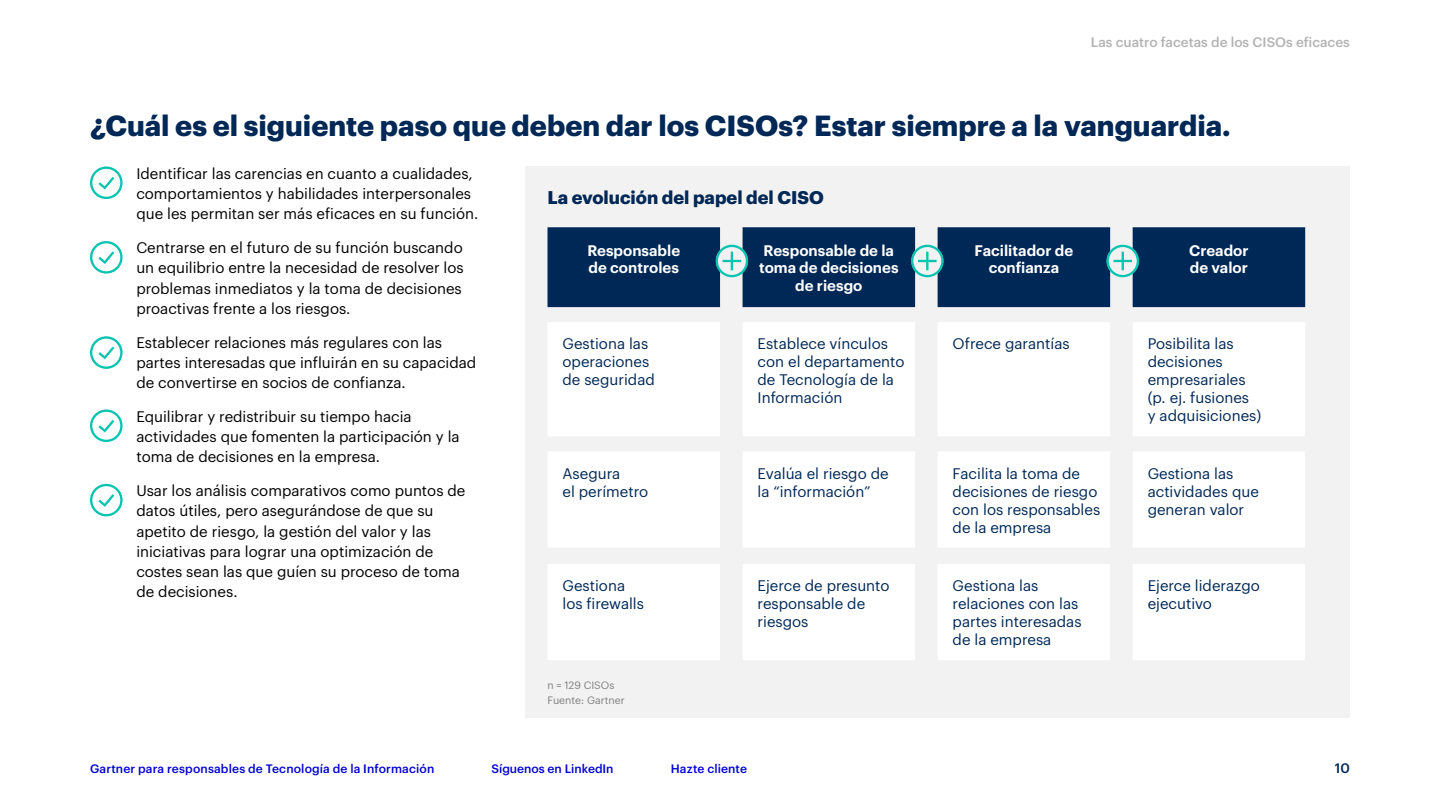
<style>
.page{position:relative;width:1440px;height:810px;background:#fff}
.page>*{position:absolute;margin:0;border:0;box-sizing:border-box;transform-origin:0 0}
.t1{font:700 28.5px "Graphik";color:#002856}
.t2{font:700 18px "Graphik";color:#002856}
.t3{font:15px/20.2px "Graphik";color:#000}
.t4{font:15px/18px "Graphik";color:#002856}
.t5{font:600 15px/17.2px "Graphik";color:#fff}
.t6{font:500 13.5px "Graphik";color:#b3b3b3}
.t7{font:500 13.5px "Graphik";color:#002856}
.t8{font:500 12px "Graphik";letter-spacing:.01em;color:#0000d3}
.t9{font:10.5px/15px "Graphik";color:#808080}
</style>
<div class="page">
<div style="left:525px;top:166px;width:825px;height:552px;background:#f2f2f2"></div>
<svg style="left:90px;top:166px;width:33px;height:33px"></svg>
<svg style="left:90px;top:241px;width:33px;height:33px"></svg>
<svg style="left:90px;top:336px;width:33px;height:33px"></svg>
<svg style="left:90px;top:410px;width:33px;height:32px"></svg>
<svg style="left:90px;top:484px;width:33px;height:32px"></svg>
<svg style="left:547px;top:227px;width:758px;height:80px;background:#0e345f"></svg>
<svg style="left:548px;top:322px;width:757px;height:338px;fill:#fff"></svg>
<svg style="left:715px;top:245px;width:33px;height:32px"></svg>
<svg style="left:911px;top:245px;width:32px;height:32px"></svg>
<svg style="left:1106px;top:245px;width:33px;height:32px"></svg>
<p class="t6" style="left:1091px;top:32px;width:260px">Las cuatro facetas de los CISOs eficaces</p>
<h1 class="t1" style="left:90px;top:104px;width:1142px">¿Cuál es el siguiente paso que deben dar los CISOs? Estar siempre a la vanguardia.</h1>
<p class="t3" style="left:136px;top:162px;width:343px">Identificar las carencias en cuanto a cualidades, comportamientos y habilidades interpersonales que les permitan ser más eficaces en su función.</p>
<p class="t3" style="left:136px;top:236px;width:329px">Centrarse en el futuro de su función buscando un equilibrio entre la necesidad de resolver los problemas inmediatos y la toma de decisiones proactivas frente a los riesgos.</p>
<p class="t3" style="left:136px;top:331px;width:341px">Establecer relaciones más regulares con las partes interesadas que influirán en su capacidad de convertirse en socios de confianza.</p>
<p class="t3" style="left:136px;top:405px;width:325px">Equilibrar y redistribuir su tiempo hacia actividades que fomenten la participación y la toma de decisiones en la empresa.</p>
<p class="t3" style="left:136px;top:479px;width:331px">Usar los análisis comparativos como puntos de datos útiles, pero asegurándose de que su apetito de riesgo, la gestión del valor y las iniciativas para lograr una optimización de costes sean las que guíen su proceso de toma de decisiones.</p>
<p class="t2" style="left:547px;top:183px;width:278px">La evolución del papel del CISO</p>
<p class="t5" style="left:587px;top:241px;width:94px">Responsable de controles</p>
<p class="t5" style="left:759px;top:241px;width:141px;text-align:center">Responsable de la toma de decisiones de riesgo</p>
<p class="t5" style="left:974px;top:241px;width:100px;text-align:center">Facilitador de confianza</p>
<p class="t5" style="left:1189px;top:241px;width:61px">Creador de valor</p>
<p class="t4" style="left:562px;top:334px;width:94px">Gestiona las operaciones de seguridad</p>
<p class="t4" style="left:757px;top:334px;width:149px">Establece vínculos con el departamento de Tecnología de la<br>Información</p>
<p class="t4" style="left:952px;top:334px;width:118px">Ofrece garantías</p>
<p class="t4" style="left:1147px;top:334px;width:115px">Posibilita las decisiones empresariales (p. ej. fusiones<br>y adquisiciones)</p>
<p class="t4" style="left:562px;top:463px;width:87px">Asegura<br>el perímetro</p>
<p class="t4" style="left:757px;top:463px;width:133px">Evalúa el riesgo de la “información”</p>
<p class="t4" style="left:952px;top:463px;width:149px">Facilita la toma de decisiones de riesgo con los responsables de la empresa</p>
<p class="t4" style="left:1147px;top:463px;width:113px">Gestiona las actividades que generan valor</p>
<p class="t4" style="left:562px;top:576px;width:83px">Gestiona los firewalls</p>
<p class="t4" style="left:757px;top:576px;width:134px">Ejerce de presunto responsable de riesgos</p>
<p class="t4" style="left:952px;top:576px;width:130px">Gestiona las relaciones con las partes interesadas de la empresa</p>
<p class="t4" style="left:1147px;top:576px;width:114px">Ejerce liderazgo ejecutivo</p>
<p class="t9" style="left:547px;top:677px;width:79px">n = 129 CISOs<br>Fuente: Gartner</p>
<p class="t8" style="left:90px;top:760px;width:346px">Gartner para responsables de Tecnología de la Información</p>
<p class="t8" style="left:491px;top:760px;width:124px">Síguenos en LinkedIn</p>
<p class="t8" style="left:671px;top:760px;width:78px">Hazte cliente</p>
<p class="t7" style="left:1335px;top:758px;width:17px">10</p>
</div>
